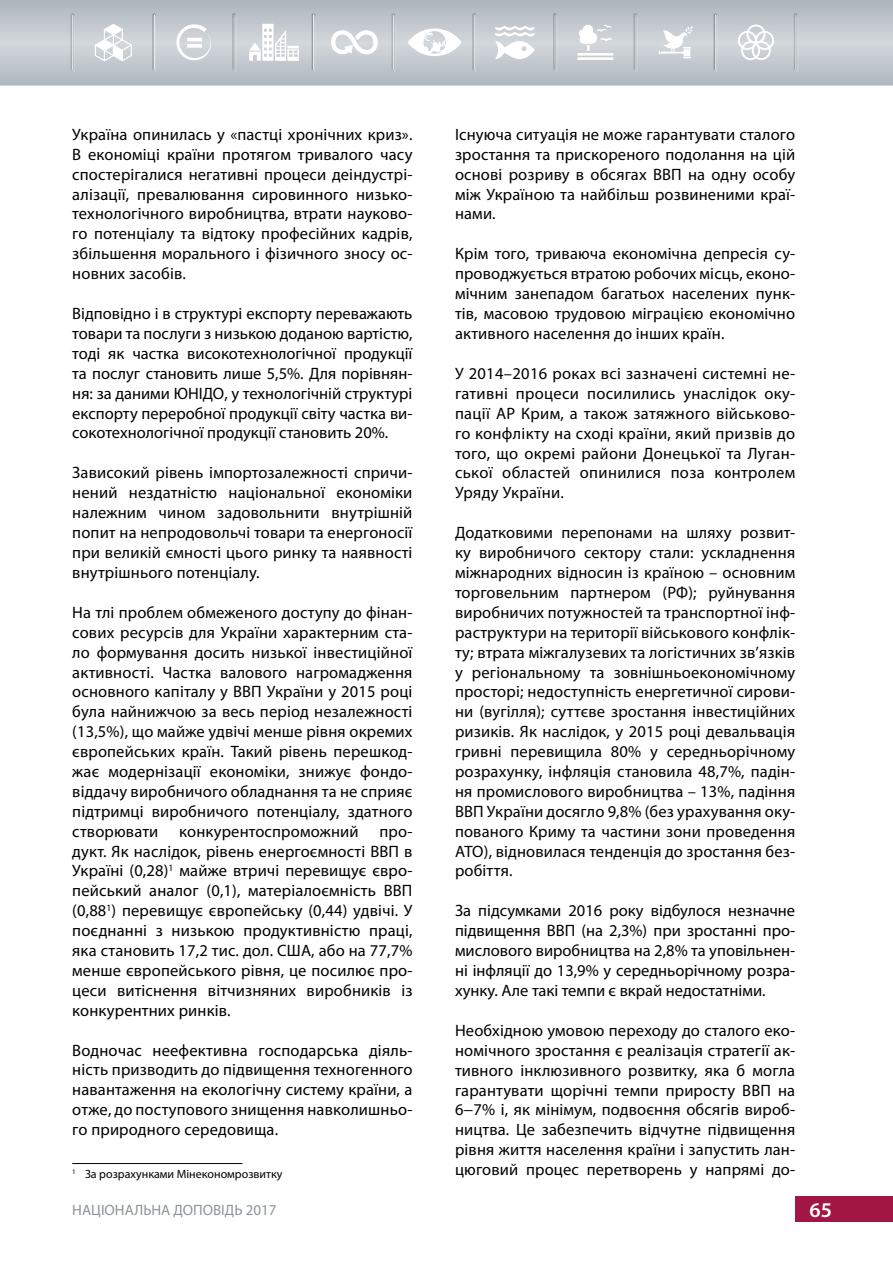
<style>
.page{position:relative;width:893px;height:1263px;background:#fff}
.page>*{position:absolute;margin:0;border:0;box-sizing:border-box;transform-origin:0 0}
.t1{font:600 21px "Myriad Pro";color:#fff}
.t2{font:16.5px/20px "Myriad Pro";letter-spacing:.01em;color:#000;text-align:justify}
.t3{font:15px "Myriad Pro";color:#8d939b}
.t4{font:12px "Myriad Pro";color:#000}
</style>
<div class="page">
<div style="left:795px;top:1196px;width:98px;height:26px;background:#a11642"></div>
<svg style="left:0;top:0;width:893px;height:85px;fill:#bdc4c9"></svg>
<svg style="left:95px;top:24px;width:37px;height:37px"></svg>
<svg style="left:175px;top:23px;width:38px;height:37px"></svg>
<svg style="left:249px;top:24px;width:50px;height:37px"></svg>
<svg style="left:331px;top:30px;width:46px;height:25px"></svg>
<svg style="left:408px;top:29px;width:54px;height:27px"></svg>
<svg style="left:495px;top:26px;width:40px;height:33px"></svg>
<hr style="left:577px;top:53px;width:36px;height:3px;background:#fff">
<hr style="left:577px;top:57px;width:36px;height:3px;background:#fff">
<svg style="left:579px;top:25px;width:33px;height:26px"></svg>
<svg style="left:659px;top:26px;width:34px;height:32px"></svg>
<svg style="left:738px;top:25px;width:36px;height:35px"></svg>
<div style="left:70px;top:13px;width:5px;height:58px;background:#aab0b6"></div>
<div style="left:70px;top:14px;width:5px;height:59px;background:#000;opacity:.75"></div>
<div style="left:152px;top:13px;width:5px;height:58px;background:#acb3b8"></div>
<div style="left:152px;top:14px;width:5px;height:59px;background:#000;opacity:.75"></div>
<div style="left:231px;top:13px;width:6px;height:58px;background:#fff;opacity:.75"></div>
<div style="left:232px;top:14px;width:5px;height:59px;background:#000;opacity:.75"></div>
<div style="left:311px;top:13px;width:5px;height:58px;background:#a9afb4"></div>
<div style="left:311px;top:14px;width:5px;height:59px;background:#000;opacity:.75"></div>
<div style="left:391px;top:13px;width:5px;height:58px;background:#abb1b7"></div>
<div style="left:391px;top:14px;width:5px;height:59px;background:#000;opacity:.75"></div>
<div style="left:471px;top:13px;width:6px;height:58px;background:#fff;opacity:.75"></div>
<div style="left:472px;top:14px;width:5px;height:59px;background:#000;opacity:.75"></div>
<div style="left:552px;top:13px;width:5px;height:58px;background:#fff;opacity:.75"></div>
<div style="left:553px;top:14px;width:5px;height:59px;background:#000;opacity:.75"></div>
<hr style="left:633px;top:13px;width:4px;height:58px;background:#a6acb2">
<div style="left:633px;top:14px;width:5px;height:59px;background:#000;opacity:.75"></div>
<div style="left:713px;top:13px;width:5px;height:58px;background:#fff;opacity:.75"></div>
<div style="left:713px;top:14px;width:5px;height:59px;background:#000;opacity:.75"></div>
<div style="left:793px;top:13px;width:5px;height:58px;background:#fff;opacity:.75"></div>
<div style="left:793px;top:14px;width:6px;height:59px;background:#000;opacity:.75"></div>
<hr style="left:72px;top:1163px;width:170px;height:1px;background:#000">
<p class="t2" style="left:72px;top:124px;width:342px">Україна опинилась у «пастці хронічних криз».<br>В економіці країни протягом тривалого часу спостерігалися негативні процеси деіндустрі&shy;алізації, превалювання сировинного низько&shy;технологічного виробництва, втрати науково&shy;го потенціалу та відтоку професійних кадрів, збільшення морального і фізичного зносу ос&shy;новних засобів.</p>
<p class="t2" style="left:72px;top:303px;width:342px">Відповідно і в структурі експорту переважають товари та послуги з низькою доданою вартістю, тоді як частка високотехнологічної продукції та послуг становить лише 5,5%. Для порівнян&shy;ня: за даними ЮНІДО, у технологічній структурі експорту переробної продукції світу частка ви&shy;сокотехнологічної продукції становить 20%.</p>
<p class="t2" style="left:72px;top:463px;width:342px">Зависокий рівень імпортозалежності спричи&shy;нений нездатністю національної економіки належним чином задовольнити внутрішній попит на непродовольчі товари та енергоносії при великій ємності цього ринку та наявності внутрішнього потенціалу.</p>
<p class="t2" style="left:72px;top:602px;width:342px">На тлі проблем обмеженого доступу до фінан&shy;сових ресурсів для України характерним ста&shy;ло формування досить низької інвестиційної активності. Частка валового нагромадження основного капіталу у ВВП України у 2015 році була найнижчою за весь період незалежності (13,5%), що майже удвічі менше рівня окремих європейських країн. Такий рівень перешкод&shy;жає модернізації економіки, знижує фондо&shy;віддачу виробничого обладнання та не сприяє підтримці виробничого потенціалу, здатного створювати</p>
<p class="t2" style="left:179px;top:821px;width:181px">конкурентоспроможний</p>
<p class="t2" style="left:72px;top:821px;width:342px;text-indent:307px">про&shy;дукт. Як наслідок, рівень енергоємності ВВП в Україні (0,28)<sup>1</sup> майже втричі перевищує євро&shy;пейський аналог (0,1), матеріалоємність ВВП (0,88<sup>1</sup>) перевищує європейську (0,44) удвічі. У поєднанні з низькою продуктивністю праці, яка становить 17,2 тис. дол. США, або на 77,7% менше європейського рівня, це посилює про&shy;цеси витіснення вітчизняних виробників із конкурентних ринків.</p>
<p class="t2" style="left:72px;top:1040px;width:342px">Водночас неефективна господарська діяль&shy;ність призводить до підвищення техногенного навантаження на екологічну систему країни, а отже, до поступового знищення навколишньо&shy;го природного середовища.</p>
<p class="t4" style="left:72px;top:1166px;width:212px"><sup>1</sup> За розрахунками Мінекономрозвитку</p>
<p class="t2" style="left:455px;top:124px;width:342px">Існуюча ситуація не може гарантувати сталого зростання та прискореного подолання на цій основі розриву в обсягах ВВП на одну особу між Україною та найбільш розвиненими краї&shy;нами.</p>
<p class="t2" style="left:455px;top:244px;width:342px">Крім того, триваюча економічна депресія су&shy;проводжується втратою робочих місць, еконо&shy;мічним занепадом багатьох населених пунк&shy;тів, масовою трудовою міграцією економічно активного населення до інших країн.</p>
<p class="t2" style="left:455px;top:363px;width:342px">У 2014–2016 роках всі зазначені системні не&shy;гативні процеси посилились унаслідок оку&shy;пації АР Крим, а також затяжного військово&shy;го конфлікту на сході країни, який призвів до того, що окремі райони Донецької та Луган&shy;ської областей опинилися поза контролем Уряду України.</p>
<p class="t2" style="left:455px;top:523px;width:342px">Додатковими перепонами на шляху розвит&shy;ку виробничого сектору стали: ускладнення міжнародних відносин із країною – основним торговельним партнером (РФ); руйнування виробничих потужностей та транспортної інф&shy;раструктури на території військового конфлік&shy;ту; втрата міжгалузевих та логістичних зв’язків у регіональному та зовнішньоекономічному просторі; недоступність енергетичної сирови&shy;ни (вугілля); суттєве зростання інвестиційних ризиків. Як наслідок, у 2015 році девальвація гривні перевищила 80% у середньорічному розрахунку, інфляція становила 48,7%, падін&shy;ня промислового виробництва – 13%, падіння ВВП України досягло 9,8% (без урахування оку&shy;пованого Криму та частини зони проведення АТО), відновилася тенденція до зростання без&shy;робіття.</p>
<p class="t2" style="left:455px;top:901px;width:342px">За підсумками 2016 року відбулося незначне підвищення ВВП (на 2,3%) при зростанні про&shy;мислового виробництва на 2,8% та уповільнен&shy;ні інфляції до 13,9% у середньорічному розра&shy;хунку. Але такі темпи є вкрай недостатніми.</p>
<p class="t2" style="left:455px;top:1020px;width:342px">Необхідною умовою переходу до сталого еко&shy;номічного зростання є реалізація стратегії ак&shy;тивного інклюзивного розвитку, яка б могла гарантувати щорічні темпи приросту ВВП на 6−7% і, як мінімум, подвоєння обсягів вироб&shy;ництва. Це забезпечить відчутне підвищення рівня життя населення країни і запустить лан&shy;цюговий процес перетворень у напрямі до-</p>
<p class="t3" style="left:72px;top:1201px;width:206px">НАЦІОНАЛЬНА ДОПОВІДЬ 2017</p>
<p class="t1" style="left:809px;top:1196px;width:24px">65</p>
</div>
